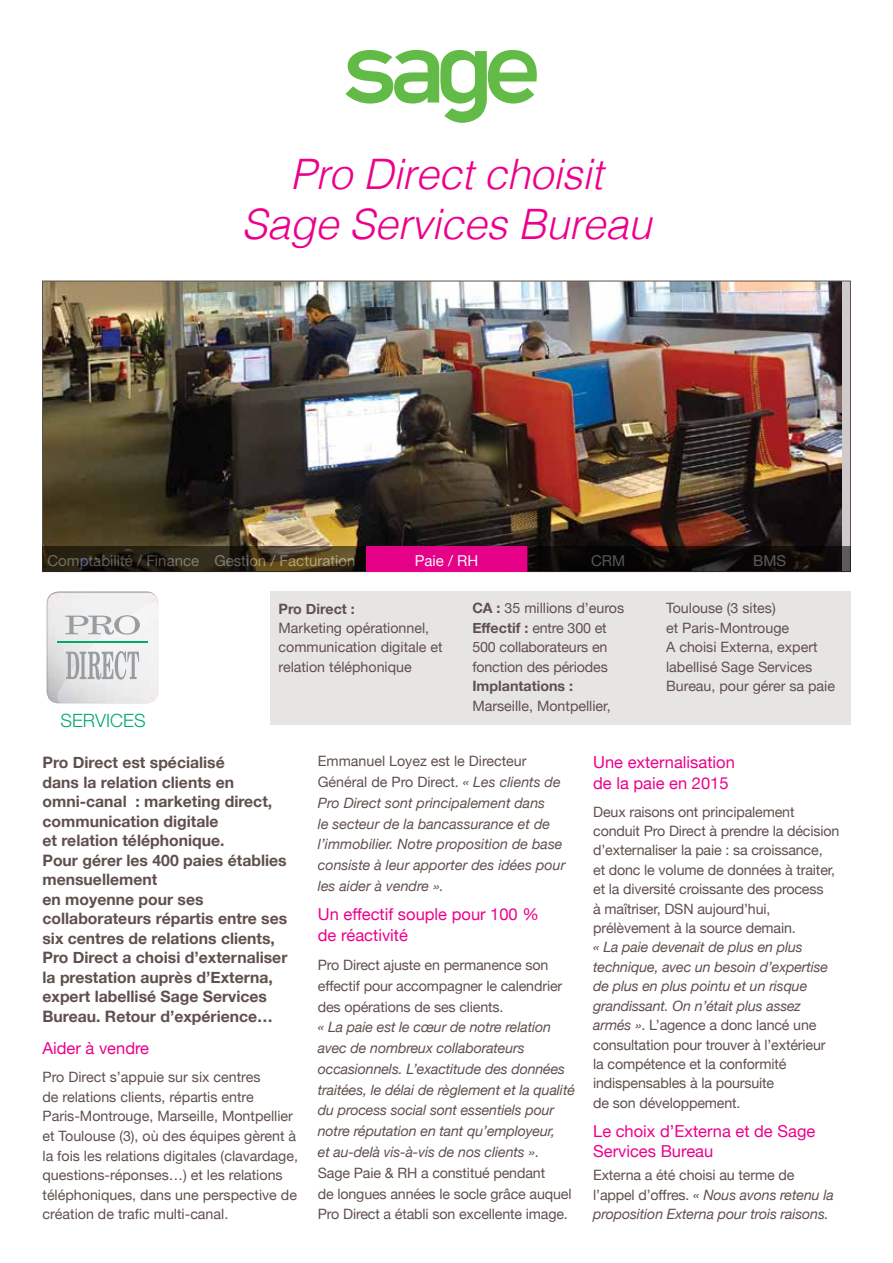
<style>
.page{position:relative;width:893px;height:1263px;background:#fff}
.page>*{position:absolute;margin:0;border:0;box-sizing:border-box;transform-origin:0 0}
.t1{font:italic 300 42px/49.5px "Helvetica";letter-spacing:-.01em;color:#ec008c;text-align:center}
.t2{font:300 18.45px "Helvetica Neue";color:#00ab67}
.t3{font:16.5px/20.1px "Helvetica Neue";color:#ec008c}
.t4{font:700 15.75px/19.5px "Helvetica Neue";color:#60504d}
.t5{font:15px "Helvetica Neue";color:#8a8c8e}
.t6{font:15px "Helvetica Neue";color:#fff}
.t7{font:15px "Helvetica Neue";color:#939598}
.t8{font:14.25px/19.5px "Helvetica Neue";letter-spacing:-.01em;color:#60504d}
.t9{font:italic 14.25px/20.7px "Helvetica Neue";letter-spacing:-.01em;color:#60504d}
.t10{font:700 14.25px "Helvetica Neue";color:#60504d}
.s1{color:#939598}
.s2{font-weight:700}
.s3{font-style:normal}
.s4{font-style:italic}
</style>
<div class="page">
<svg style="left:345px;top:50px;width:192px;height:73px"></svg>
<img style="left:44px;top:283px;width:798px;height:263px">
<img style="left:46px;top:591px;width:113px;height:113px">
<img style="left:47px;top:592px;width:111px;height:111px">
<img style="left:54px;top:603px;width:104px;height:100px">
<hr style="left:58px;top:641px;width:90px;height:2px;background:#00ab67">
<svg style="left:65px;top:615px;width:75px;height:20px"></svg>
<svg style="left:66px;top:651px;width:73px;height:29px"></svg>
<svg style="left:43px;top:546px;width:161px;height:26px"></svg>
<svg style="left:204px;top:546px;width:162px;height:26px"></svg>
<div style="left:366px;top:546px;width:161px;height:26px;background:#e50088"></div>
<svg style="left:527px;top:546px;width:162px;height:26px;fill:#080505"></svg>
<svg style="left:689px;top:546px;width:161px;height:26px;fill:#0d0909"></svg>
<div style="left:270px;top:591px;width:580px;height:134px;background:#e7e5e4"></div>
<h1 class="t1" style="left:242px;top:147px;width:411px">Pro Direct choisit<br>Sage Services Bureau</h1>
<p class="t5" style="left:47px;top:550px;width:309px">Comptabilité / Finance <span class="s1">Gestion / Facturation</span></p>
<p class="t6" style="left:415px;top:550px;width:65px">Paie / RH</p>
<p class="t7" style="left:591px;top:550px;width:36px">CRM</p>
<p class="t7" style="left:753px;top:550px;width:35px">BMS</p>
<p class="t10" style="left:279px;top:597px;width:78px">Pro Direct :</p>
<p class="t8" style="left:279px;top:619px;width:166px">Marketing opérationnel, communication digitale et relation téléphonique</p>
<p class="t8" style="left:666px;top:599px;width:170px">Toulouse (3 sites)<br>et Paris-Montrouge<br>A choisi Externa, expert labellisé Sage Services<br>Bureau, pour gérer sa paie</p>
<p class="t8" style="left:472px;top:599px;width:153px"><span class="s2">CA :</span> 35 millions d’euros<br><span class="s2">Effectif :</span> entre 300 et<br>500 collaborateurs en fonction des périodes</p>
<p class="t10" style="left:472px;top:675px;width:102px">Implantations :</p>
<p class="t8" style="left:472px;top:697px;width:140px">Marseille, Montpellier,</p>
<p class="t2" style="left:60px;top:705px;width:87px">SERVICES</p>
<p class="t4" style="left:43px;top:753px;width:246px">Pro Direct est spécialisé<br>dans la relation clients en omni-canal : marketing direct, communication digitale<br>et relation téléphonique.<br>Pour gérer les 400 paies établies mensuellement<br>en moyenne pour ses collaborateurs répartis entre ses six centres de relations clients,<br>Pro Direct a choisi d’externaliser la prestation auprès d’Externa, expert labellisé Sage Services<br>Bureau. Retour d’expérience…</p>
<p class="t3" style="left:43px;top:1039px;width:108px">Aider à vendre</p>
<p class="t8" style="left:43px;top:1068px;width:257px">Pro Direct s’appuie sur six centres<br>de relations clients, répartis entre Paris-Montrouge, Marseille, Montpellier et Toulouse (3), où des équipes gèrent à la fois les relations digitales (clavardage, questions-réponses…) et les relations téléphoniques, dans une perspective de création de trafic multi-canal.</p>
<p class="t9" style="left:318px;top:752px;width:249px"><span class="s3">Emmanuel Loyez est le Directeur Général de Pro Direct.</span> « Les clients de Pro Direct sont principalement dans<br>le secteur de la bancassurance et de l’immobilier. Notre proposition de base consiste à leur apporter des idées pour les aider à vendre ».</p>
<p class="t3" style="left:318px;top:905px;width:223px;line-height:20.7px">Un effectif souple pour 100 % de réactivité</p>
<p class="t8" style="left:318px;top:955px;width:246px;line-height:20.7px">Pro Direct ajuste en permanence son effectif pour accompagner le calendrier des opérations de ses clients.</p>
<p class="t9" style="left:318px;top:1018px;width:259px">« La paie est le cœur de notre relation avec de nombreux collaborateurs occasionnels. L’exactitude des données traitées, le délai de règlement et la qualité du process social sont essentiels pour notre réputation en tant qu’employeur,<br>et au-delà vis-à-vis de nos clients »<span class="s3">.<br>Sage Paie &amp; RH a constitué pendant<br>de longues années le socle grâce auquel Pro Direct a établi son excellente image.</span></p>
<p class="t3" style="left:593px;top:753px;width:143px">Une externalisation de la paie en 2015</p>
<p class="t8" style="left:593px;top:802px;width:248px">Deux raisons ont principalement conduit Pro Direct à prendre la décision d’externaliser la paie : sa croissance,<br>et donc le volume de données à traiter, et la diversité croissante des process<br>à maîtriser, DSN aujourd’hui, prélèvement à la source demain.</p>
<p class="t8" style="left:593px;top:938px;width:237px"><span class="s4">« La paie devenait de plus en plus technique, avec un besoin d’expertise de plus en plus pointu et un risque grandissant. On n’était plus assez armés »</span>. L’agence a donc lancé une consultation pour trouver à l’extérieur la compétence et la conformité indispensables à la poursuite<br>de son développement.</p>
<p class="t3" style="left:593px;top:1121px;width:224px">Le choix d’Externa et de Sage<br>Services Bureau</p>
<p class="t9" style="left:593px;top:1166px;width:242px;line-height:19.4px"><span class="s3">Externa a été choisi au terme de l’appel d’offres.</span> « Nous avons retenu la proposition Externa pour trois raisons.</p>
</div>
